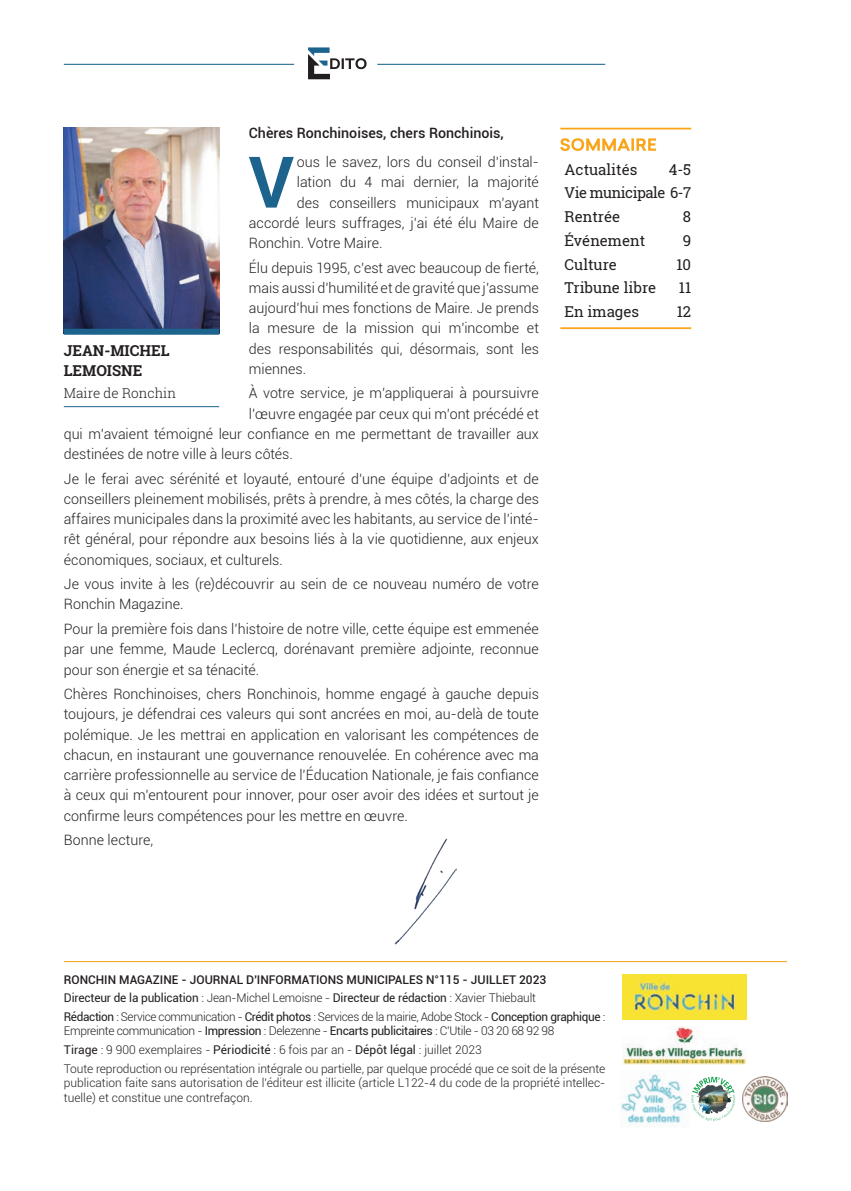
<style>
.page{position:relative;width:851px;height:1191px;background:#fff}
.page>*{position:absolute;margin:0;border:0;box-sizing:border-box;transform-origin:0 0}
.t1{font:700 71.25px "Roboto";color:#1c638d}
.t2{font:15px "Roboto Slab";color:#231f20}
.t3{font:700 15px/19.5px "Roboto Slab";color:#231f20}
.t4{font:15px "Roboto Slab";letter-spacing:-.03em;color:#231f20}
.t5{font:300 14.25px/20.2px "Roboto";color:#231f20;text-align:justify}
.t6{font:500 14.25px "Roboto";color:#231f20}
.t7{font:300 13.5px "Roboto Slab";color:#231f20}
.t8{font:300 12px/14.4px "Roboto";letter-spacing:-.03em;color:#231f20}
.t9{font:12px "Roboto";letter-spacing:-.01em;color:#231f20}
.t10{font:300 12px "Roboto";color:#231f20}
.t11{font:500 12px "Roboto";color:#231f20}
.s1{font-weight:300}
.s2{font-weight:400}
</style>
<div class="page">
<hr style="left:64px;top:961px;width:723px;height:1px;background:#f9a51b">
<img style="left:622px;top:974px;width:124px;height:46px">
<img style="left:622px;top:1026px;width:124px;height:38px">
<svg style="left:691px;top:1076px;width:44px;height:45px"></svg>
<img style="left:64px;top:128px;width:155px;height:201px">
<div style="left:64px;top:329px;width:155px;height:6px;background:#1c638d"></div>
<hr style="left:64px;top:406px;width:155px;height:1px;background:#1c638d">
<hr style="left:64px;top:64px;width:541px;height:1px;background:#1c638d">
<svg style="left:291px;top:47px;width:89px;height:33px"></svg>
<img style="left:620px;top:1070px;width:68px;height:57px">
<hr style="left:560px;top:128px;width:131px;height:1px;background:#f9a51b">
<hr style="left:560px;top:327px;width:131px;height:2px;background:#f9a51b">
<svg style="left:560px;top:138px;width:96px;height:13px"></svg>
<img style="left:742px;top:1076px;width:45px;height:45px">
<img style="left:394px;top:838px;width:62px;height:106px">
<p class="t6" style="left:249px;top:123px;width:256px">Chères Ronchinoises, chers Ronchinois,</p>
<p class="t1" style="left:248px;top:132px;width:47px">V</p>
<p class="t5" style="left:297px;top:151px;width:243px">ous le savez, lors du conseil d’instal-</p>
<p class="t5" style="left:297px;top:172px;width:243px">lation du 4 mai dernier, la majorité</p>
<p class="t5" style="left:297px;top:192px;width:243px">des conseillers municipaux m’ayant</p>
<p class="t5" style="left:249px;top:212px;width:291px">accordé leurs suffrages, j’ai été élu Maire de</p>
<p class="t5" style="left:249px;top:232px;width:135px">Ronchin. Votre Maire.</p>
<p class="t5" style="left:249px;top:257px;width:291px">Élu depuis 1995, c’est avec beaucoup de fierté, mais aussi d’humilité et de gravité que j’assume aujourd’hui mes fonctions de Maire. Je prends la mesure de la mission qui m’incombe et des responsabilités qui, désormais, sont les miennes.</p>
<p class="t5" style="left:249px;top:383px;width:291px">À votre service, je m’appliquerai à poursuivre</p>
<p class="t5" style="left:249px;top:403px;width:291px">l’œuvre engagée par ceux qui m’ont précédé et</p>
<p class="t5" style="left:64px;top:423px;width:476px">qui m’avaient témoigné leur confiance en me permettant de travailler aux</p>
<p class="t5" style="left:64px;top:443px;width:230px">destinées de notre ville à leurs côtés.</p>
<p class="t5" style="left:64px;top:468px;width:476px">Je le ferai avec sérénité et loyauté, entouré d’une équipe d’adjoints et de conseillers pleinement mobilisés, prêts à prendre, à mes côtés, la charge des affaires municipales dans la proximité avec les habitants, au service de l’inté&shy;rêt général, pour répondre aux besoins liés à la vie quotidienne, aux enjeux économiques, sociaux, et culturels.</p>
<p class="t5" style="left:64px;top:573px;width:476px">Je vous invite à les (re)découvrir au sein de ce nouveau numéro de votre<br>Ronchin Magazine.</p>
<p class="t5" style="left:64px;top:618px;width:476px">Pour la première fois dans l’histoire de notre ville, cette équipe est emmenée par une femme, Maude Leclercq, dorénavant première adjointe, reconnue pour son énergie et sa ténacité.</p>
<p class="t5" style="left:64px;top:683px;width:476px">Chères Ronchinoises, chers Ronchinois, homme engagé à gauche depuis toujours, je défendrai ces valeurs qui sont ancrées en moi, au-delà de toute polémique. Je les mettrai en application en valorisant les compétences de chacun, en instaurant une gouvernance renouvelée. En cohérence avec ma carrière professionnelle au service de l’Éducation Nationale, je fais confiance à ceux qui m’entourent pour innover, pour oser avoir des idées et surtout je confirme leurs compétences pour les mettre en œuvre.</p>
<p class="t5" style="left:64px;top:829px;width:91px">Bonne lecture,</p>
<p class="t3" style="left:64px;top:341px;width:107px">JEAN-MICHEL<br>LEMOISNE</p>
<p class="t7" style="left:64px;top:383px;width:114px">Maire de Ronchin</p>
<p class="t2" style="left:564px;top:159px;width:74px">Actualités</p>
<p class="t2" style="left:668px;top:159px;width:24px">4-5</p>
<p class="t4" style="left:564px;top:182px;width:128px">Vie municipale 6-7</p>
<p class="t2" style="left:564px;top:206px;width:57px">Rentrée</p>
<p class="t2" style="left:682px;top:206px;width:10px">8</p>
<p class="t2" style="left:564px;top:230px;width:82px">Événement</p>
<p class="t2" style="left:682px;top:230px;width:10px">9</p>
<p class="t2" style="left:564px;top:254px;width:54px">Culture</p>
<p class="t2" style="left:676px;top:254px;width:16px">10</p>
<p class="t2" style="left:564px;top:278px;width:93px">Tribune libre</p>
<p class="t2" style="left:678px;top:278px;width:14px">11</p>
<p class="t2" style="left:564px;top:301px;width:76px">En images</p>
<p class="t2" style="left:676px;top:301px;width:16px">12</p>
<p class="t11" style="left:64px;top:971px;width:484px">RONCHIN MAGAZINE - JOURNAL D'INFORMATIONS MUNICIPALES N°115 - JUILLET 2023</p>
<p class="t9" style="left:64px;top:989px;width:473px">Directeur de la publication <span class="s1">: Jean-Michel Lemoisne -</span> Directeur de rédaction <span class="s1">: Xavier Thiebault</span></p>
<p class="t8" style="left:64px;top:1009px;width:543px"><span class="s2">Rédaction</span> : Service communication - <span class="s2">Crédit photos</span> : Services de la mairie, Adobe Stock - <span class="s2">Conception graphique</span> :<br>Empreinte communication - <span class="s2">Impression</span> : Delezenne - <span class="s2">Encarts publicitaires</span> : C’Utile - 03 20 68 92 98</p>
<p class="t10" style="left:64px;top:1041px;width:419px"><span class="s2">Tirage</span> : 9 900 exemplaires - <span class="s2">Périodicité</span> : 6 fois par an - <span class="s2">Dépôt légal</span> : juillet 2023</p>
<p class="t8" style="left:64px;top:1061px;width:543px;text-align:justify">Toute reproduction ou représentation intégrale ou partielle, par quelque procédé que ce soit de la présente publication faite sans autorisation de l'éditeur est illicite (article L122-4 du code de la propriété intellec&shy;tuelle) et constitue une contrefaçon.</p>
</div>
